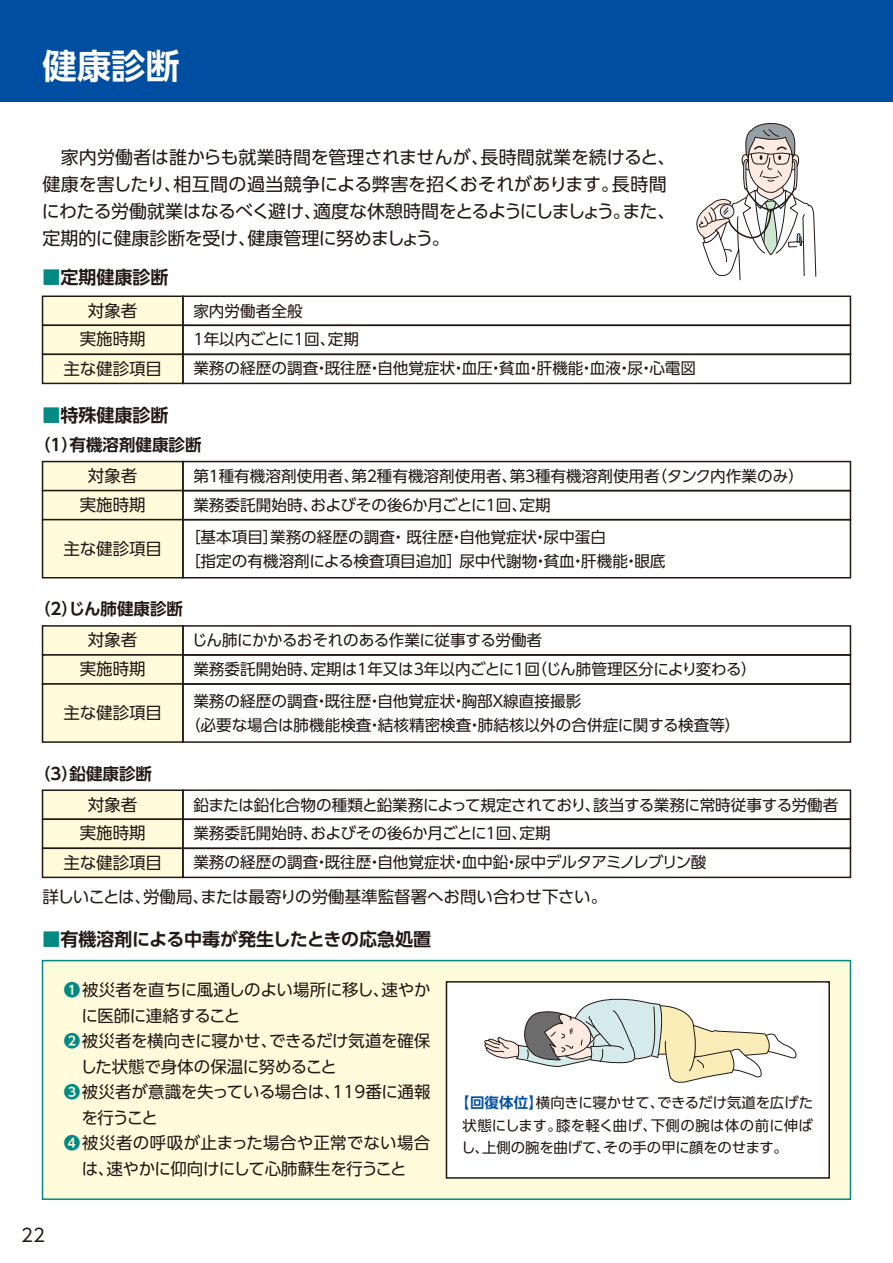
<style>
.page{position:relative;width:893px;height:1263px;background:#fff}
.page>*{position:absolute;margin:0;border:0;box-sizing:border-box;transform-origin:0 0}
.t1{font:700 34.35px "UD Shin Go Pro De";color:#fff}
.t2{font:18px/27px "UD Shin Go Pro";letter-spacing:-.01em;color:#221815}
.t3{font:700 18px "UD Shin Go Pro De";color:#221815}
.t4{font:16.5px/28.7px "UD Shin Go Pro";letter-spacing:-.005em;color:#221815;text-align:center}
.t5{font:700 16.5px "UD Shin Go Pro De";color:#221815}
.t6{font:16.5px "UD Shin Go Pro";letter-spacing:.025em;color:#221815}
.t7{font:16.5px "UD Shin Go Pro";letter-spacing:-.025em;color:#221815}
.t8{font:16.5px "UD Shin Go Pro";letter-spacing:-.03em;color:#221815}
.t9{font:15.6px/28.7px "UD Shin Go Pro";color:#221815}
.t10{font:14.4px/22.5px "UD Shin Go Pro";color:#221815;text-align:justify}
.s1{color:#008a83}
.s2{font-family:"UD Shin Go Pro De";font-weight:700;color:#008a83}
.s3{font-family:"UD Shin Go Pro De";font-weight:700;color:#004ea2}
</style>
<div class="page">
<div style="left:0;top:0;width:893px;height:101px;background:#004ea2"></div>
<div style="left:42px;top:960px;width:809px;height:240px;background:#fffcdb;border:2px solid #008a83"></div>
<div style="left:42px;top:461px;width:142px;height:30px;background:#fffcdb;border:2px solid #221815"></div>
<div style="left:182px;top:461px;width:669px;height:30px;border:2px solid #221815"></div>
<div style="left:42px;top:490px;width:142px;height:30px;background:#fffcdb;border:2px solid #221815"></div>
<div style="left:182px;top:490px;width:669px;height:30px;border:2px solid #221815"></div>
<div style="left:42px;top:519px;width:142px;height:59px;background:#fffcdb;border:2px solid #221815"></div>
<div style="left:182px;top:519px;width:669px;height:59px;border:2px solid #221815"></div>
<div style="left:42px;top:625px;width:142px;height:31px;background:#fffcdb;border:2px solid #221815"></div>
<div style="left:182px;top:625px;width:669px;height:31px;border:2px solid #221815"></div>
<div style="left:42px;top:654px;width:142px;height:31px;background:#fffcdb;border:2px solid #221815"></div>
<div style="left:182px;top:654px;width:669px;height:31px;border:2px solid #221815"></div>
<div style="left:42px;top:683px;width:142px;height:60px;background:#fffcdb;border:2px solid #221815"></div>
<div style="left:182px;top:683px;width:669px;height:60px;border:2px solid #221815"></div>
<div style="left:42px;top:789px;width:142px;height:31px;background:#fffcdb;border:2px solid #221815"></div>
<div style="left:182px;top:789px;width:669px;height:31px;border:2px solid #221815"></div>
<div style="left:42px;top:818px;width:142px;height:31px;background:#fffcdb;border:2px solid #221815"></div>
<div style="left:182px;top:818px;width:669px;height:31px;border:2px solid #221815"></div>
<div style="left:42px;top:295px;width:142px;height:31px;background:#fffcdb;border:2px solid #221815"></div>
<div style="left:182px;top:295px;width:669px;height:31px;border:2px solid #221815"></div>
<div style="left:42px;top:325px;width:142px;height:30px;background:#fffcdb;border:2px solid #221815"></div>
<div style="left:182px;top:325px;width:669px;height:30px;border:2px solid #221815"></div>
<div style="left:42px;top:847px;width:142px;height:31px;background:#fffcdb;border:2px solid #221815"></div>
<div style="left:182px;top:847px;width:669px;height:31px;border:2px solid #221815"></div>
<div style="left:42px;top:354px;width:142px;height:30px;background:#fffcdb;border:2px solid #221815"></div>
<div style="left:182px;top:354px;width:669px;height:30px;border:2px solid #221815"></div>
<div style="left:446px;top:981px;width:384px;height:198px;background:#fff;border:2px solid #221815"></div>
<svg style="left:484px;top:998px;width:313px;height:85px"></svg>
<svg style="left:696px;top:123px;width:120px;height:158px"></svg>
<h1 class="t1" style="left:43px;top:38px;width:139px">健康診断</h1>
<p class="t2" style="left:42px;top:143px;width:635px">　家内労働者は誰からも就業時間を管理されませんが、長時間就業を続けると、健康を害したり、相互間の過当競争による弊害を招くおそれがあります。長時間にわたる労働就業はなるべく避け、適度な休憩時間をとるようにしましょう。また、定期的に健康診断を受け、健康管理に努めましょう。</p>
<p class="t3" style="left:43px;top:262px;width:127px"><span class="s1">■</span>定期健康診断</p>
<p class="t4" style="left:80px;top:295px;width:67px">対象者実施時期</p>
<p class="t9" style="left:193px;top:296px;width:504px">家内労働者全般<br>1年以内ごとに1回、定期<br>業務の経歴の調査・既往歴・自他覚症状・血圧・貧血・肝機能・血液・尿・心電図</p>
<p class="t4" style="left:63px;top:354px;width:100px">主な健診項目</p>
<p class="t3" style="left:43px;top:401px;width:127px"><span class="s1">■</span>特殊健康診断</p>
<p class="t5" style="left:34px;top:431px;width:169px">（1）有機溶剤健康診断</p>
<p class="t4" style="left:80px;top:461px;width:67px">対象者実施時期</p>
<p class="t4" style="left:63px;top:534px;width:100px">主な健診項目</p>
<p class="t9" style="left:193px;top:461px;width:612px">第１種有機溶剤使用者、第２種有機溶剤使用者、第３種有機溶剤使用者（タンク内作業のみ）業務委託開始時、およびその後６か月ごとに１回、定期</p>
<p class="t9" style="left:185px;top:524px;width:482px;line-height:24px">［基本項目］業務の経歴の調査・ 既往歴・自他覚症状・尿中蛋白<br>［指定の有機溶剤による検査項目追加］尿中代謝物・貧血・肝機能・眼底</p>
<p class="t5" style="left:34px;top:596px;width:151px">（2）じん肺健康診断</p>
<p class="t4" style="left:80px;top:625px;width:67px">対象者実施時期</p>
<p class="t4" style="left:63px;top:698px;width:100px">主な健診項目</p>
<p class="t9" style="left:192px;top:625px;width:566px">じん肺にかかるおそれのある作業に従事する労働者<br>業務委託開始時、定期は1年又は3年以内ごとに1回（じん肺管理区分により変わる）</p>
<p class="t9" style="left:185px;top:689px;width:557px;line-height:24px;text-indent:8px">業務の経歴の調査・既往歴・自他覚症状・胸部Ｘ線直接撮影<br>（必要な場合は肺機能検査・結核精密検査・肺結核以外の合併症に関する検査等）</p>
<p class="t5" style="left:34px;top:760px;width:119px">（3）鉛健康診断</p>
<p class="t4" style="left:80px;top:789px;width:67px">対象者実施時期</p>
<p class="t9" style="left:193px;top:790px;width:647px">鉛または鉛化合物の種類と鉛業務によって規定されており、該当する業務に常時従事する労働者業務委託開始時、およびその後６か月ごとに１回、定期<br>業務の経歴の調査・既往歴・自他覚症状・血中鉛・尿中デルタアミノレブリン酸</p>
<p class="t4" style="left:63px;top:848px;width:100px">主な健診項目</p>
<p class="t4" style="left:43px;top:882px;width:566px">詳しいことは、労働局、または最寄りの労働基準監督署へお問い合わせ下さい。</p>
<p class="t3" style="left:43px;top:925px;width:390px"><span class="s1">■</span>有機溶剤による中毒が発生したときの応急処置</p>
<p class="t4" style="left:64px;top:975px;width:368px"><span class="s2">❶</span>被災者を直ちに風通しのよい場所に移し、速やか</p>
<p class="t8" style="left:81px;top:1002px;width:160px">に医師に連絡すること</p>
<p class="t4" style="left:64px;top:1026px;width:368px"><span class="s2">❷</span>被災者を横向きに寝かせ、できるだけ気道を確保</p>
<p class="t4" style="left:80px;top:1052px;width:258px">した状態で身体の保温に努めること</p>
<p class="t4" style="left:64px;top:1077px;width:368px"><span class="s2">❸</span>被災者が意識を失っている場合は、119番に通報</p>
<p class="t4" style="left:82px;top:1103px;width:78px">を行うこと</p>
<p class="t6" style="left:64px;top:1130px;width:368px"><span class="s2">❹</span>被災者の呼吸が止まった場合や正常でない場合</p>
<p class="t7" style="left:82px;top:1155px;width:327px">は、速やかに仰向けにして心肺蘇生を行うこと</p>
<p class="t10" style="left:461px;top:1091px;width:354px;text-indent:-6px"><span class="s3">【回復体位】</span>横向きに寝かせて、できるだけ気道を広げた状態にします。膝を軽く曲げ、下側の腕は体の前に伸ばし、上側の腕を曲げて、その手の甲に顔をのせます。</p>
<p class="t2" style="left:21px;top:1221px;width:25px">22</p>
</div>
